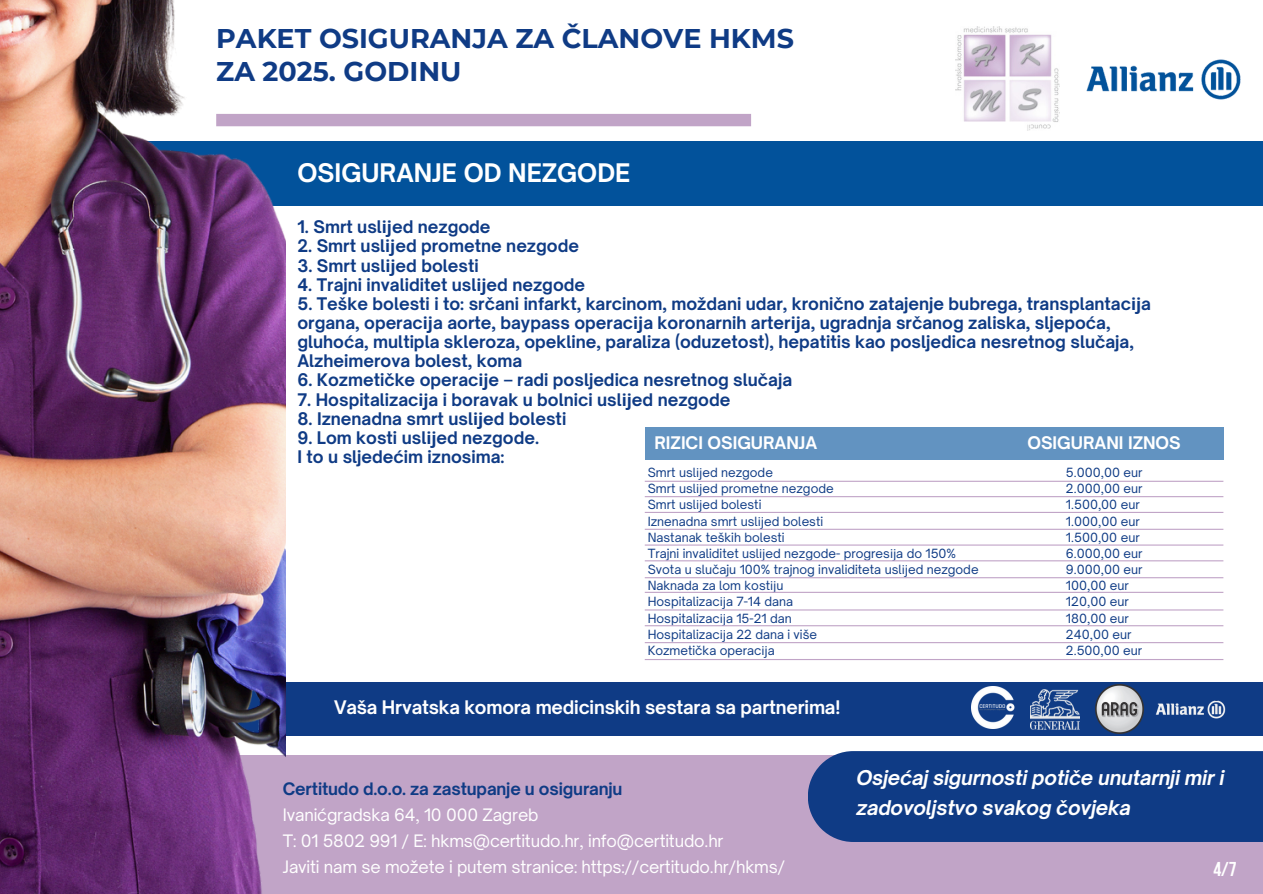
<style>
.page{position:relative;width:1263px;height:894px;background:#fff}
.page>*{position:absolute;margin:0;border:0;box-sizing:border-box;transform-origin:0 0}
.t1{font:700 27px/32.7px "Montserrat";color:#0f3b85}
.t2{font:700 24.45px "Open Sauce One";color:#fff}
.t3{font:700 19.95px "Bebas Neue";color:#fff}
.t4{font:italic 700 19.35px/30.3px "Open Sauce One";letter-spacing:-.01em;color:#fff}
.t5{font:700 17.85px "Open Sauce One";letter-spacing:-.01em;color:#fff}
.t6{font:700 16.65px/19.2px "Open Sauce One";color:#0f3b85}
.t7{font:700 16.65px "Open Sauce One";color:#fff}
.t8{font:16.35px/25.8px "Open Sauce One";letter-spacing:-.01em;color:#fff}
.t9{font:12.15px "Open Sauce One";color:#0f3b85}
.s1{font-family:"Noto Sans"}
.s2{font-weight:700;color:#0f3b85}
</style>
<div class="page">
<div style="left:216px;top:114px;width:535px;height:12px;background:#c1a4c7"></div>
<div style="left:8px;top:754px;width:1255px;height:139px;background:#c1a4c7"></div>
<img style="left:956px;top:27px;width:103px;height:103px">
<div style="left:0;top:682px;width:1263px;height:53px;background:#0f3b85"></div>
<div style="left:0;top:142px;width:1263px;height:64px;background:#02529b"></div>
<img style="left:0;top:0;width:286px;height:893px">
<img style="left:1031px;top:689px;width:48px;height:39px">
<img style="left:1152px;top:700px;width:77px;height:36px">
<img style="left:972px;top:686px;width:43px;height:42px">
<img style="left:1095px;top:684px;width:48px;height:49px">
<div style="left:808px;top:751px;width:455px;height:90px;background:#0f3b85"></div>
<img style="left:1079px;top:59px;width:170px;height:83px">
<div style="left:645px;top:427px;width:578px;height:32px;background:#6293c1"></div>
<hr style="left:645px;top:480px;width:578px;height:1px;background:#c1a4c7">
<hr style="left:645px;top:496px;width:578px;height:1px;background:#c1a4c7">
<hr style="left:645px;top:511px;width:578px;height:2px;background:#c1a4c7">
<hr style="left:645px;top:528px;width:578px;height:1px;background:#c1a4c7">
<hr style="left:645px;top:544px;width:578px;height:1px;background:#c1a4c7">
<hr style="left:645px;top:560px;width:578px;height:1px;background:#c1a4c7">
<hr style="left:645px;top:577px;width:578px;height:1px;background:#c1a4c7">
<hr style="left:645px;top:591px;width:578px;height:1px;background:#c1a4c7">
<hr style="left:645px;top:609px;width:578px;height:1px;background:#c1a4c7">
<hr style="left:645px;top:625px;width:578px;height:1px;background:#c1a4c7">
<hr style="left:645px;top:642px;width:578px;height:1px;background:#c1a4c7">
<hr style="left:645px;top:658px;width:578px;height:2px;background:#c1a4c7">
<p class="t1" style="left:216px;top:22px;width:579px">PAKET OSIGURANJA ZA ČLANOVE HKMS<br>ZA 2025. GODINU</p>
<h1 class="t2" style="left:297px;top:157px;width:334px">OSIGURANJE OD NEZGODE</h1>
<p class="t6" style="left:297px;top:217px;width:195px">1. Smrt usl<span class="s1">ĳ</span>ed nezgode</p>
<p class="t6" style="left:297px;top:236px;width:283px">2. Smrt usl<span class="s1">ĳ</span>ed prometne nezgode</p>
<p class="t6" style="left:297px;top:255px;width:183px">3. Smrt usl<span class="s1">ĳ</span>ed bolesti</p>
<p class="t6" style="left:297px;top:274px;width:289px">4. Trajni invaliditet usl<span class="s1">ĳ</span>ed nezgode</p>
<p class="t6" style="left:297px;top:294px;width:855px">5. Teške bolesti i to: srčani infarkt, karcinom, moždani udar, kronično zatajenje bubrega, transplantac<span class="s1">ĳ</span>a organa, operac<span class="s1">ĳ</span>a aorte, baypass operac<span class="s1">ĳ</span>a koronarnih arter<span class="s1">ĳ</span>a, ugradnja srčanog zaliska, sljepoća, gluhoća, multipla skleroza, opekline, paraliza (oduzetost), hepatitis kao posljedica nesretnog slučaja, Alzheimerova bolest, koma</p>
<p class="t6" style="left:297px;top:370px;width:496px">6. Kozmetičke operac<span class="s1">ĳ</span>e – radi posljedica nesretnog slučaja</p>
<p class="t6" style="left:297px;top:389px;width:434px">7. Hospitalizac<span class="s1">ĳ</span>a i boravak u bolnici usl<span class="s1">ĳ</span>ed nezgode</p>
<p class="t6" style="left:297px;top:408px;width:270px">8. Iznenadna smrt usl<span class="s1">ĳ</span>ed bolesti</p>
<p class="t6" style="left:297px;top:427px;width:243px">9. Lom kosti usl<span class="s1">ĳ</span>ed nezgode.<br>I to u sljedećim iznosima:</p>
<h4 class="t7" style="left:654px;top:432px;width:164px">RIZICI OSIGURANJA</h4>
<h4 class="t7" style="left:1027px;top:432px;width:155px">OSIGURANI IZNOS</h4>
<p class="t9" style="left:648px;top:464px;width:127px">Smrt usl<span class="s1">ĳ</span>ed nezgode</p>
<p class="t9" style="left:648px;top:481px;width:187px">Smrt usl<span class="s1">ĳ</span>ed prometne nezgode</p>
<p class="t9" style="left:648px;top:497px;width:115px">Smrt usl<span class="s1">ĳ</span>ed bolesti</p>
<p class="t9" style="left:648px;top:513px;width:177px">Iznenadna smrt usl<span class="s1">ĳ</span>ed bolesti</p>
<p class="t9" style="left:648px;top:529px;width:138px">Nastanak teških bolesti</p>
<p class="t9" style="left:648px;top:545px;width:310px">Trajni invaliditet usl<span class="s1">ĳ</span>ed nezgode- progres<span class="s1">ĳ</span>a do 150%</p>
<p class="t9" style="left:648px;top:561px;width:332px">Svota u slučaju 100% trajnog invaliditeta usl<span class="s1">ĳ</span>ed nezgode</p>
<p class="t9" style="left:648px;top:578px;width:137px">Naknada za lom kost<span class="s1">ĳ</span>u</p>
<p class="t9" style="left:648px;top:594px;width:147px">Hospitalizac<span class="s1">ĳ</span>a 7-14 dana</p>
<p class="t9" style="left:648px;top:610px;width:146px">Hospitalizac<span class="s1">ĳ</span>a 15-21 dan</p>
<p class="t9" style="left:648px;top:626px;width:171px">Hospitalizac<span class="s1">ĳ</span>a 22 dana i više</p>
<p class="t9" style="left:648px;top:642px;width:128px">Kozmetička operac<span class="s1">ĳ</span>a</p>
<p class="t9" style="left:1066px;top:464px;width:78px">5.000,00 eur</p>
<p class="t9" style="left:1066px;top:481px;width:78px">2.000,00 eur</p>
<p class="t9" style="left:1066px;top:497px;width:75px">1.500,00 eur</p>
<p class="t9" style="left:1066px;top:513px;width:75px">1.000,00 eur</p>
<p class="t9" style="left:1066px;top:529px;width:75px">1.500,00 eur</p>
<p class="t9" style="left:1066px;top:545px;width:78px">6.000,00 eur</p>
<p class="t9" style="left:1066px;top:561px;width:78px">9.000,00 eur</p>
<p class="t9" style="left:1066px;top:578px;width:64px">100,00 eur</p>
<p class="t9" style="left:1066px;top:594px;width:64px">120,00 eur</p>
<p class="t9" style="left:1066px;top:610px;width:64px">180,00 eur</p>
<p class="t9" style="left:1066px;top:626px;width:67px">240,00 eur</p>
<p class="t9" style="left:1066px;top:642px;width:78px">2.500,00 eur</p>
<h1 class="t5" style="left:334px;top:695px;width:508px">Vaša Hrvatska komora medicinskih sestara sa partnerima!</h1>
<p class="t8" style="left:283px;top:776px;width:504px"><span class="s2">Certitudo d.o.o. za zastupanje u osiguranju<br></span>Ivanićgradska 64, 10 000 Zagreb<br>T: 01 5802 991 / E: hkms@certitudo.hr, info@certitudo.hr<br>Javiti nam se možete i putem stranice: https://certitudo.hr/hkms/</p>
<h5 class="t4" style="left:856px;top:762px;width:369px">Osjećaj sigurnosti potiče unutarnji mir i zadovoljstvo svakog čovjeka</h5>
<p class="t3" style="left:1213px;top:860px;width:25px">4/7</p>
</div>
